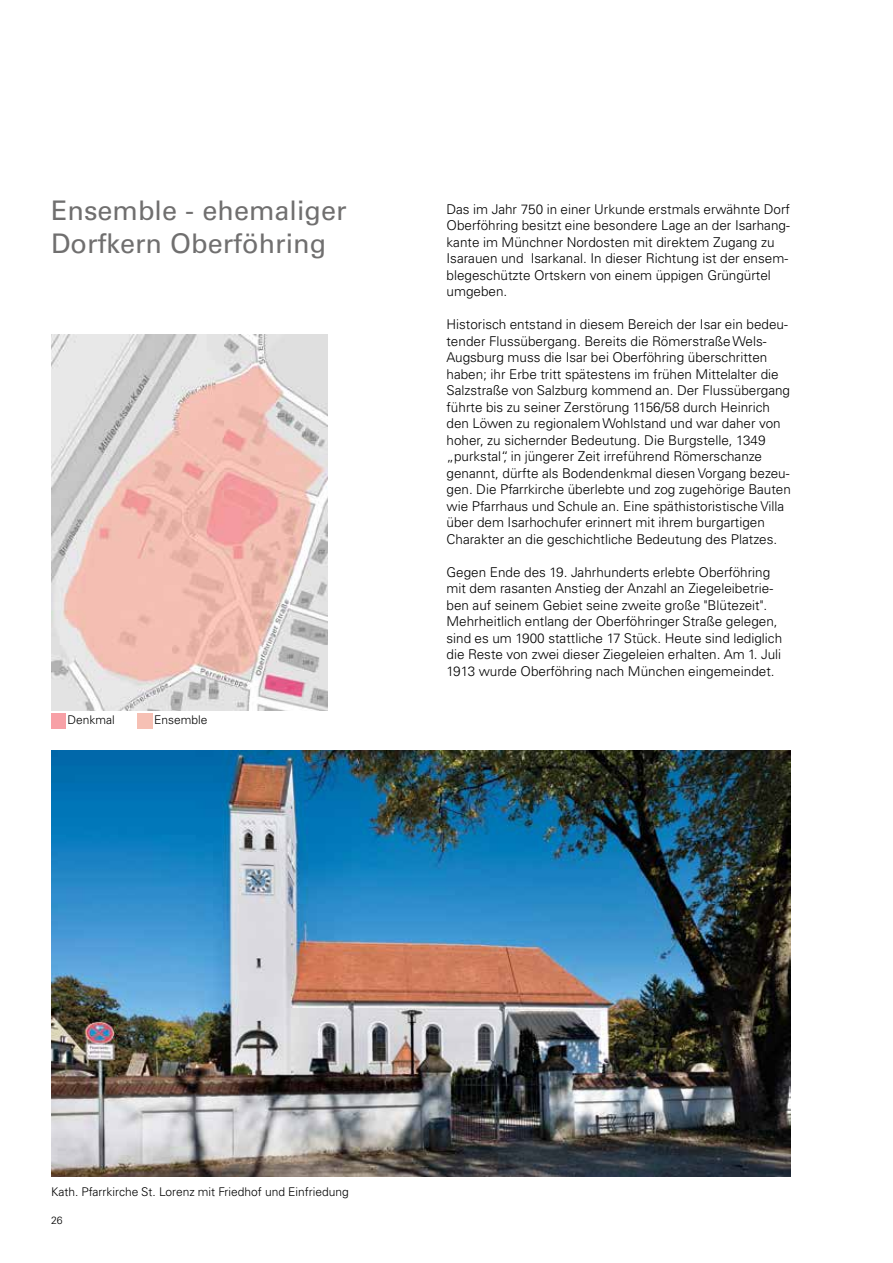
<style>
.page{position:relative;width:893px;height:1263px;background:#fff}
.page>*{position:absolute;margin:0;border:0;box-sizing:border-box;transform-origin:0 0}
.t1{font:27px/33px "Univers LT Pro 55 Roman";color:#706f6f}
.t2{font:300 13.5px/16.5px "Univers LT Pro 45";color:#000}
.t3{font:300 12px "Univers LT Pro 45";color:#000}
.t4{font:300 10.5px "Univers LT Pro 45";color:#000}
</style>
<div class="page">
<img style="left:51px;top:751px;width:740px;height:426px">
<img style="left:51px;top:334px;width:276px;height:376px">
<h1 class="t1" style="left:51px;top:194px;width:297px">Ensemble - ehemaliger<br>Dorfkern Oberföhring</h1>
<p class="t3" style="left:68px;top:713px;width:49px">Denkmal</p>
<p class="t3" style="left:154px;top:713px;width:55px">Ensemble</p>
<p class="t2" style="left:446px;top:201px;width:345px">Das im Jahr 750 in einer Urkunde erstmals erwähnte Dorf Oberföhring besitzt eine besondere Lage an der Isarhang&shy;kante im Münchner Nordosten mit direktem Zugang zu Isarauen und Isarkanal. In dieser Richtung ist der ensem&shy;blegeschützte Ortskern von einem üppigen Grüngürtel umgeben.</p>
<p class="t2" style="left:446px;top:316px;width:346px">Historisch entstand in diesem Bereich der Isar ein bedeu&shy;tender Flussübergang. Bereits die Römerstraße Wels-Augsburg muss die Isar bei Oberföhring überschritten haben; ihr Erbe tritt spätestens im frühen Mittelalter die Salzstraße von Salzburg kommend an. Der Flussübergang führte bis zu seiner Zerstörung 1156/58 durch Heinrich den Löwen zu regionalem Wohlstand und war daher von hoher, zu sichernder Bedeutung. Die Burgstelle, 1349 „purkstal“, in jüngerer Zeit irreführend Römerschanze genannt, dürfte als Bodendenkmal diesen Vorgang bezeu&shy;gen. Die Pfarrkirche überlebte und zog zugehörige Bauten wie Pfarrhaus und Schule an. Eine späthistoristische Villa über dem Isarhochufer erinnert mit ihrem burgartigen Charakter an die geschichtliche Bedeutung des Platzes.</p>
<p class="t2" style="left:446px;top:564px;width:337px">Gegen Ende des 19. Jahrhunderts erlebte Oberföhring mit dem rasanten Anstieg der Anzahl an Ziegeleibetrie&shy;ben auf seinem Gebiet seine zweite große "Blütezeit".<br>Mehrheitlich entlang der Oberföhringer Straße gelegen, sind es um 1900 stattliche 17 Stück. Heute sind lediglich die Reste von zwei dieser Ziegeleien erhalten. Am 1. Juli 1913 wurde Oberföhring nach München eingemeindet.</p>
<p class="t3" style="left:51px;top:1184px;width:299px">Kath. Pfarrkirche St. Lorenz mit Friedhof und Einfriedung</p>
<p class="t4" style="left:51px;top:1214px;width:13px">26</p>
</div>
